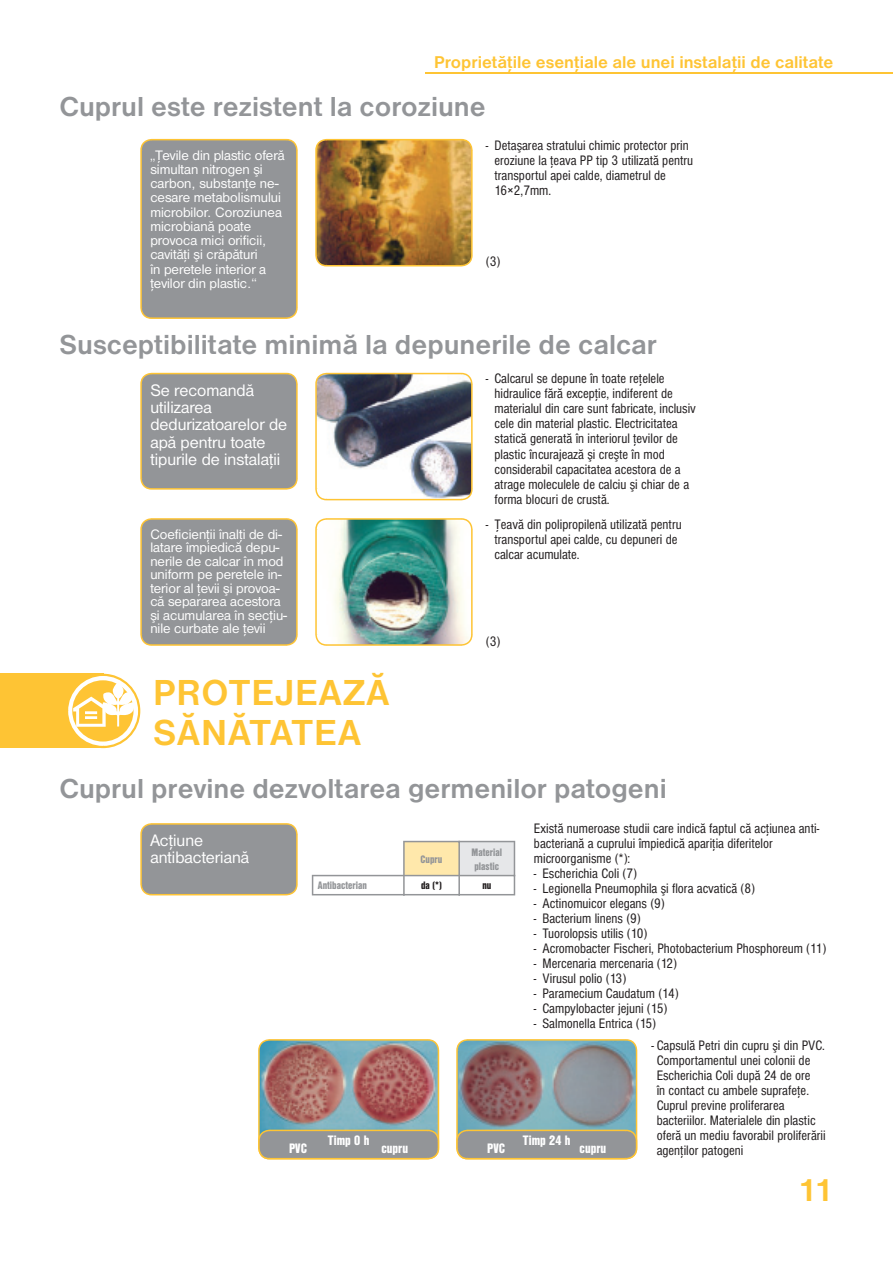
<style>
.page{position:relative;width:893px;height:1263px;background:#fff}
.page>*{position:absolute;margin:0;border:0;box-sizing:border-box;transform-origin:0 0}
.t1{font:700 37.5px/40.5px "Nimbus San DEE";letter-spacing:.025em;color:#fec434}
.t2{font:700 33px "Nimbus San DEE";color:#fec434}
.t3{font:700 28.5px "Nimbus San DEE";color:#939598}
.t4{font:700 17.7px "Nimbus San DEE";color:#fec434}
.t5{font:17.25px/17.2px "Nimbus San DEE";color:#fff}
.t6{font:condensed 14.25px/15px "Nimbus San DEE";color:#231f20}
.t7{font:14.25px/14.2px "Nimbus San DEE";color:#fff}
.t8{font:14.25px "Nimbus San DEE Blac Cond";color:#fff}
.t9{font:11.25px/13.5px "Nimbus San DEE Blac Cond";color:#939598}
.t10{font:11.25px "Nimbus San DEE Blac Cond";color:#231f20}
</style>
<div class="page">
<hr style="left:425px;top:72px;width:468px;height:2px;background:#fec434">
<div style="left:140px;top:139px;width:158px;height:180px;background:#939598"></div>
<svg style="left:315px;top:139px;width:158px;height:127px;background:#ad7b37"></svg>
<div style="left:0;top:674px;width:103px;height:74px;background:#fec434"></div>
<div style="left:140px;top:373px;width:158px;height:117px;background:#939598"></div>
<svg style="left:315px;top:373px;width:158px;height:127px"></svg>
<div style="left:140px;top:518px;width:158px;height:128px;background:#939598"></div>
<img style="left:315px;top:518px;width:158px;height:128px">
<svg style="left:140px;top:823px;width:158px;height:72px;background:#9a9894"></svg>
<svg style="left:312px;top:841px;width:203px;height:54px"></svg>
<svg style="left:258px;top:1039px;width:181px;height:120px;background:#9c8a86"></svg>
<svg style="left:456px;top:1039px;width:181px;height:120px;background:#8f8f8f"></svg>
<svg style="left:68px;top:674px;width:72px;height:74px"></svg>
<p class="t4" style="left:434px;top:55px;width:401px">Proprietăţile esenţiale ale unei instalaţii de calitate</p>
<h3 class="t3" style="left:60px;top:96px;width:428px">Cuprul este rezistent la coroziune</h3>
<p class="t7" style="left:150px;top:149px;width:136px">„Ţevile din plastic oferă simultan nitrogen şi carbon, substanţe ne&shy;cesare metabolismului microbilor. Coroziunea microbiană poate provoca mici orificii, cavităţi şi crăpături<br>în peretele interior a ţevilor din plastic.“</p>
<p class="t6" style="left:494px;top:139px;width:200px;text-indent:-9px">- Detaşarea stratului chimic protector prin eroziune la ţeava PP tip 3 utilizată pentru transportul apei calde, diametrul de 16×2,7mm.</p>
<p class="t6" style="left:486px;top:256px;width:16px">(3)</p>
<h3 class="t3" style="left:60px;top:334px;width:599px">Susceptibilitate minimă la depunerile de calcar</h3>
<p class="t5" style="left:150px;top:383px;width:138px">Se recomandă utilizarea dedurizatoarelor de apă pentru toate tipurile de instalaţii</p>
<p class="t6" style="left:494px;top:373px;width:203px;text-indent:-9px">- Calcarul se depune în toate reţelele hidraulice fără excepţie, indiferent de materialul din care sunt fabricate, inclusiv cele din material plastic. Electricitatea statică generată în interiorul ţevilor de plastic încurajează şi creşte în mod considerabil capacitatea acestora de a atrage moleculele de calciu şi chiar de a forma blocuri de crustă.</p>
<p class="t7" style="left:150px;top:529px;width:138px;line-height:13.5px">Coeficienţii înalţi de di&shy;latare împiedică depu&shy;nerile de calcar în mod uniform pe peretele in&shy;terior al ţevii şi provoa&shy;că separarea acestora şi acumularea în secţiu&shy;nile curbate ale ţevii</p>
<p class="t6" style="left:494px;top:518px;width:189px;text-indent:-9px">- Ţeavă din polipropilenă utilizată pentru transportul apei calde, cu depuneri de calcar acumulate.</p>
<p class="t6" style="left:486px;top:635px;width:16px">(3)</p>
<h1 class="t1" style="left:153px;top:675px;width:238px">PROTEJEAZĂ<br>SĂNĂTATEA</h1>
<h3 class="t3" style="left:60px;top:778px;width:609px">Cuprul previne dezvoltarea germenilor patogeni</h3>
<p class="t5" style="left:150px;top:833px;width:100px">Acţiune antibacteriană</p>
<p class="t6" style="left:534px;top:822px;width:287px">Există numeroase studii care indică faptul că acţiunea anti&shy;bacteriană a cuprului împiedică apariţia diferitelor microorganisme (*):</p>
<p class="t6" style="left:534px;top:867px;width:104px">- Escherichia Coli (7)</p>
<p class="t6" style="left:534px;top:882px;width:222px">- Legionella Pneumophila şi flora acvatică (8)</p>
<p class="t6" style="left:534px;top:897px;width:132px">- Actinomuicor elegans (9)</p>
<p class="t6" style="left:534px;top:912px;width:108px">- Bacterium linens (9)</p>
<p class="t6" style="left:534px;top:927px;width:115px">- Tuorolopsis utilis (10)</p>
<p class="t6" style="left:534px;top:942px;width:294px">- Acromobacter Fischeri, Photobacterium Phosphoreum (11)</p>
<p class="t6" style="left:534px;top:957px;width:145px">- Mercenaria mercenaria (12)</p>
<p class="t6" style="left:534px;top:972px;width:94px">- Virusul polio (13)</p>
<p class="t6" style="left:534px;top:987px;width:146px">- Paramecium Caudatum (14)</p>
<p class="t6" style="left:534px;top:1002px;width:135px">- Campylobacter jejuni (15)</p>
<p class="t6" style="left:534px;top:1017px;width:124px">- Salmonella Entrica (15)</p>
<p class="t6" style="left:657px;top:1039px;width:171px;text-indent:-5px">- Capsulă Petri din cupru şi din PVC.<br>Comportamentul unei colonii de<br>Escherichia Coli după 24 de ore<br>în contact cu ambele suprafeţe.<br>Cuprul previne proliferarea bacteriilor. Materialele din plastic oferă un mediu favorabil proliferării agenţilor patogeni</p>
<p class="t9" style="left:421px;top:853px;width:23px">Cupru</p>
<p class="t9" style="left:472px;top:846px;width:32px">Material plastic</p>
<p class="t9" style="left:318px;top:880px;width:51px">Antibacterian</p>
<p class="t10" style="left:421px;top:881px;width:22px">da (*)</p>
<p class="t10" style="left:482px;top:881px;width:11px">nu</p>
<p class="t8" style="left:328px;top:1134px;width:43px">Timp 0 h</p>
<p class="t8" style="left:523px;top:1134px;width:49px">Timp 24 h</p>
<p class="t8" style="left:289px;top:1143px;width:19px">PVC</p>
<p class="t8" style="left:381px;top:1143px;width:28px">cupru</p>
<p class="t8" style="left:487px;top:1143px;width:19px">PVC</p>
<p class="t8" style="left:580px;top:1143px;width:28px">cupru</p>
<h2 class="t2" style="left:797px;top:1177px;width:39px">11</h2>
</div>
